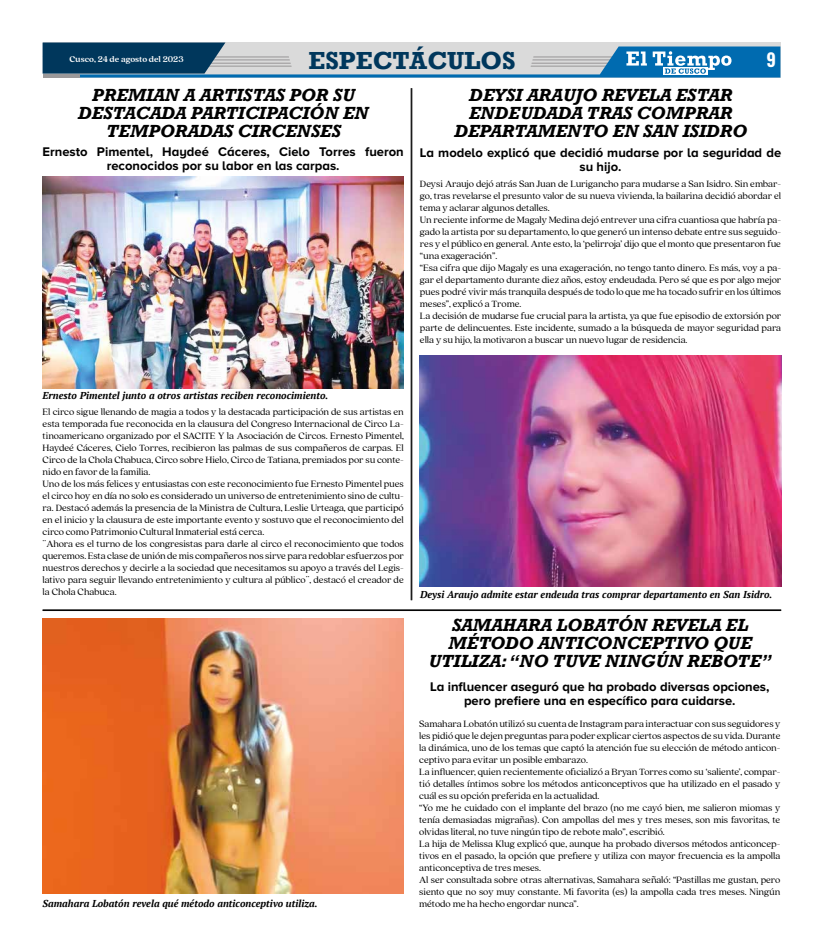
<style>
.page{position:relative;width:823px;height:950px;background:#fff}
.page>*{position:absolute;margin:0;border:0;box-sizing:border-box;transform-origin:0 0}
.t1{font:700 25.3px "Rockwell";color:#00375c}
.t2{font:italic 700 18px/18px "Rockwell";color:#000;text-align:center}
.t3{font:600 18px "Oswald";color:#fff}
.t4{font:700 13px/14px "Proxima Nova A";color:#000;text-align:center}
.t5{font:10px/12px "Quincy CF";letter-spacing:-.005em;color:#000}
.t6{font:italic 700 10px "PT Serif";color:#000}
.t7{font:700 9px "Quincy CF";color:#fff}
</style>
<div class="page">
<svg style="left:43px;top:43px;width:737px;height:35px;background:#799db5"></svg>
<hr style="left:411px;top:88px;width:1px;height:512px;background:#000">
<hr style="left:43px;top:610px;width:737px;height:1px;background:#000">
<hr style="left:43px;top:609px;width:737px;height:1px;background:#000">
<img style="left:43px;top:177px;width:360px;height:211px">
<img style="left:43px;top:618px;width:360px;height:275px">
<img style="left:419px;top:356px;width:361px;height:230px">
<p class="t7" style="left:69px;top:53px;width:116px">Cusco, 24 de agosto del 2023</p>
<h1 class="t1" style="left:308px;top:45px;width:208px">ESPECTÁCULOS</h1>
<h2 class="t2" style="left:78px;top:87px;width:292px">PREMIAN A ARTISTAS POR SU<br>DESTACADA PARTICIPACIÓN EN<br>TEMPORADAS CIRCENSES</h2>
<h2 class="t2" style="left:454px;top:87px;width:294px">DEYSI ARAUJO REVELA ESTAR<br>ENDEUDADA TRAS COMPRAR<br>DEPARTAMENTO EN SAN ISIDRO</h2>
<h2 class="t3" style="left:766px;top:47px;width:11px">9</h2>
<h3 class="t4" style="left:43px;top:145px;width:362px">Ernesto Pimentel, Haydeé Cáceres, Cielo Torres fueron reconocidos por su labor en las carpas.</h3>
<h3 class="t4" style="left:419px;top:146px;width:362px">La modelo explicó que decidió mudarse por la seguridad de su hijo.</h3>
<p class="t5" style="left:419px;top:178px;width:362px">Deysi Araujo dejó atrás San Juan de Lurigancho para mudarse a San Isidro. Sin embar&shy;go, tras revelarse el presunto valor de su nueva vivienda, la bailarina decidió abordar el tema y aclarar algunos detalles.<br>Un reciente informe de Magaly Medina dejó entrever una cifra cuantiosa que habría pa&shy;gado la artista por su departamento, lo que generó un intenso debate entre sus seguido&shy;res y el público en general. Ante esto, la ‘pelirroja’ dijo que el monto que presentaron fue “una exageración”.<br>“Esa cifra que dijo Magaly es una exageración, no tengo tanto dinero. Es más, voy a pa&shy;gar el departamento durante diez años, estoy endeudada. Pero sé que es por algo mejor pues podré vivir más tranquila después de todo lo que me ha tocado sufrir en los últimos meses”, explicó a Trome.<br>La decisión de mudarse fue crucial para la artista, ya que fue episodio de extorsión por parte de delincuentes. Este incidente, sumado a la búsqueda de mayor seguridad para ella y su hijo, la motivaron a buscar un nuevo lugar de residencia.</p>
<p class="t6" style="left:43px;top:388px;width:287px">Ernesto Pimentel junto a otros artistas reciben reconocimiento.</p>
<p class="t5" style="left:43px;top:406px;width:362px">El circo sigue llenando de magia a todos y la destacada participación de sus artistas en esta temporada fue reconocida en la clausura del Congreso Internacional de Circo La&shy;tinoamericano organizado por el SACITE Y la Asociación de Circos. Ernesto Pimentel, Haydeé Cáceres, Cielo Torres, recibieron las palmas de sus compañeros de carpas. El Circo de la Chola Chabuca, Circo sobre Hielo, Circo de Tatiana, premiados por su conte&shy;nido en favor de la familia.<br>Uno de los más felices y entusiastas con este reconocimiento fue Ernesto Pimentel pues el circo hoy en día no solo es considerado un universo de entretenimiento sino de cultu&shy;ra. Destacó además la presencia de la Ministra de Cultura, Leslie Urteaga, que participó en el inicio y la clausura de este importante evento y sostuvo que el reconocimiento del circo como Patrimonio Cultural Inmaterial está cerca.<br>¨Ahora es el turno de los congresistas para darle al circo el reconocimiento que todos queremos. Esta clase de unión de mis compañeros nos sirve para redoblar esfuerzos por nuestros derechos y decirle a la sociedad que necesitamos su apoyo a través del Legis&shy;lativo para seguir llevando entretenimiento y cultura al público¨, destacó el creador de la Chola Chabuca.</p>
<p class="t6" style="left:43px;top:897px;width:276px">Samahara Lobatón revela qué método anticonceptivo utiliza.</p>
<p class="t6" style="left:420px;top:588px;width:354px">Deysi Araujo admite estar endeuda tras comprar departamento en San Isidro.</p>
<h2 class="t2" style="left:428px;top:616px;width:344px">SAMAHARA LOBATÓN REVELA EL<br>MÉTODO ANTICONCEPTIVO QUE<br>UTILIZA: “NO TUVE NINGÚN REBOTE”</h2>
<h3 class="t4" style="left:430px;top:679px;width:340px">La influencer aseguró que ha probado diversas opciones, pero prefiere una en específico para cuidarse.</h3>
<p class="t5" style="left:419px;top:718px;width:362px">Samahara Lobatón utilizó su cuenta de Instagram para interactuar con sus seguidores y les pidió que le dejen preguntas para poder explicar ciertos aspectos de su vida. Durante la dinámica, uno de los temas que captó la atención fue su elección de método anticon&shy;ceptivo para evitar un posible embarazo.<br>La influencer, quien recientemente oficializó a Bryan Torres como su ‘saliente’, compar&shy;tió detalles íntimos sobre los métodos anticonceptivos que ha utilizado en el pasado y cuál es su opción preferida en la actualidad.<br>“Yo me he cuidado con el implante del brazo (no me cayó bien, me salieron miomas y tenía demasiadas migrañas). Con ampollas del mes y tres meses, son mis favoritas, te olvidas literal, no tuve ningún tipo de rebote malo”, escribió.<br>La hija de Melissa Klug explicó que, aunque ha probado diversos métodos anticoncep&shy;tivos en el pasado, la opción que prefiere y utiliza con mayor frecuencia es la ampolla anticonceptiva de tres meses.<br>Al ser consultada sobre otras alternativas, Samahara señaló: “Pastillas me gustan, pero siento que no soy muy constante. Mi favorita (es) la ampolla cada tres meses. Ningún método me ha hecho engordar nunca”.</p>
</div>
